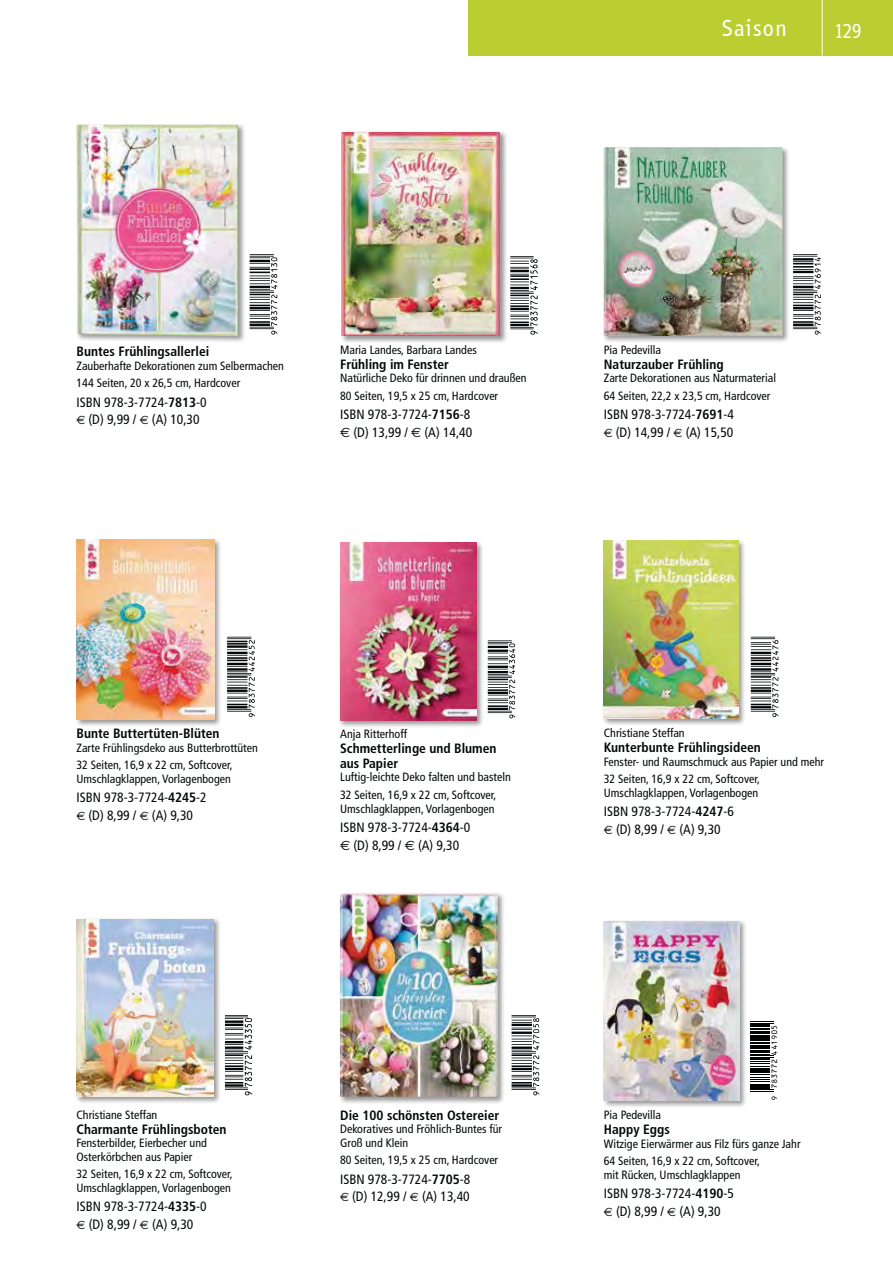
<style>
.page{position:relative;width:893px;height:1263px;background:#fff}
.page>*{position:absolute;margin:0;border:0;box-sizing:border-box;transform-origin:0 0}
.t1{font:24px "Info";letter-spacing:.05em;color:#fff}
.t2{font:21px "Info";color:#fff}
.t3{font:condensed 13.5px/17.7px "Frutiger";color:#040809}
.t4{font:700 condensed 13.5px/15px "Frutiger";color:#040809}
.t5{font:condensed 12px/17.7px "Frutiger";color:#040809}
.s1{font-weight:700}
.s2{font-family:"Euro Sans";font-stretch:normal;font-size:12px}
.s3{font-family:"Euro Sans";font-stretch:normal}
</style>
<div class="page">
<div style="left:469px;top:0;width:423px;height:56px;background:#bace32"></div>
<svg style="left:249px;top:254px;width:28px;height:81px"></svg>
<img style="left:76px;top:124px;width:169px;height:218px">
<img style="left:77px;top:125px;width:161px;height:211px">
<svg style="left:793px;top:254px;width:27px;height:81px"></svg>
<img style="left:603px;top:147px;width:186px;height:195px">
<img style="left:604px;top:147px;width:178px;height:189px">
<svg style="left:750px;top:637px;width:28px;height:80px"></svg>
<img style="left:603px;top:540px;width:142px;height:185px">
<img style="left:604px;top:541px;width:134px;height:178px">
<svg style="left:227px;top:637px;width:28px;height:80px"></svg>
<img style="left:76px;top:539px;width:144px;height:187px">
<img style="left:77px;top:540px;width:137px;height:180px">
<img style="left:603px;top:920px;width:143px;height:187px">
<img style="left:604px;top:921px;width:135px;height:180px">
<img style="left:76px;top:918px;width:144px;height:185px">
<img style="left:77px;top:919px;width:137px;height:178px">
<svg style="left:225px;top:1015px;width:27px;height:80px"></svg>
<svg style="left:511px;top:1015px;width:28px;height:80px"></svg>
<img style="left:340px;top:893px;width:164px;height:210px">
<img style="left:340px;top:894px;width:157px;height:203px">
<svg style="left:510px;top:256px;width:27px;height:79px"></svg>
<img style="left:341px;top:131px;width:166px;height:212px">
<img style="left:341px;top:132px;width:159px;height:204px">
<img style="left:339px;top:542px;width:144px;height:185px">
<img style="left:340px;top:542px;width:136px;height:178px">
<svg style="left:487px;top:640px;width:28px;height:78px"></svg>
<hr style="left:821px;top:0;width:1px;height:56px;background:#fff">
<svg style="left:750px;top:1021px;width:24px;height:71px"></svg>
<h1 class="t1" style="left:721px;top:14px;width:67px">Saison</h1>
<h2 class="t2" style="left:834px;top:19px;width:29px">129</h2>
<p class="t4" style="left:77px;top:345px;width:134px">Buntes Frühlingsallerlei</p>
<p class="t5" style="left:77px;top:358px;width:209px">Zauberhafte Dekorationen zum Selbermachen<br>144 Seiten, 20 x 26,5 cm, Hardcover</p>
<p class="t3" style="left:77px;top:394px;width:132px">ISBN 978-3-7724-<span class="s1">7813</span>-0 <span class="s2">€</span> (D) 9,99 / <span class="s2">€</span> (A) 10,30</p>
<p class="t5" style="left:340px;top:342px;width:138px">Maria Landes, Barbara Landes</p>
<p class="t4" style="left:340px;top:358px;width:110px">Frühling im Fenster</p>
<p class="t5" style="left:340px;top:370px;width:188px">Natürliche Deko für drinnen und draußen<br>80 Seiten, 19,5 x 25 cm, Hardcover</p>
<p class="t3" style="left:340px;top:407px;width:133px">ISBN 978-3-7724-<span class="s1">7156</span>-8 <span class="s3">€</span> (D) 13,99 / <span class="s3">€</span> (A) 14,40</p>
<p class="t5" style="left:604px;top:342px;width:59px">Pia Pedevilla</p>
<p class="t4" style="left:604px;top:358px;width:121px">Naturzauber Frühling</p>
<p class="t5" style="left:604px;top:370px;width:174px">Zarte Dekorationen aus Naturmaterial<br>64 Seiten, 22,2 x 23,5 cm, Hardcover</p>
<p class="t3" style="left:604px;top:407px;width:132px">ISBN 978-3-7724-<span class="s1">7691</span>-4 <span class="s2">€</span> (D) 14,99 / <span class="s2">€</span> (A) 15,50</p>
<p class="t4" style="left:77px;top:727px;width:145px">Bunte Buttertüten-Blüten</p>
<p class="t5" style="left:77px;top:740px;width:183px">Zarte Frühlingsdeko aus Butterbrottüten<br>32 Seiten, 16,9 x 22 cm, Softcover,</p>
<p class="t5" style="left:77px;top:771px;width:156px">Umschlagklappen, Vorlagenbogen</p>
<p class="t3" style="left:77px;top:790px;width:132px">ISBN 978-3-7724-<span class="s1">4245</span>-2 <span class="s2">€</span> (D) 8,99 / <span class="s2">€</span> (A) 9,30</p>
<p class="t5" style="left:340px;top:726px;width:68px">Anja Ritterhoff</p>
<p class="t4" style="left:340px;top:742px;width:158px">Schmetterlinge und Blumen aus Papier</p>
<p class="t5" style="left:340px;top:769px;width:172px">Luftig-leichte Deko falten und basteln<br>32 Seiten, 16,9 x 22 cm, Softcover,</p>
<p class="t5" style="left:340px;top:800px;width:156px">Umschlagklappen, Vorlagenbogen</p>
<p class="t3" style="left:340px;top:819px;width:132px">ISBN 978-3-7724-<span class="s1">4364</span>-0 <span class="s3">€</span> (D) 8,99 / <span class="s3">€</span> (A) 9,30</p>
<p class="t5" style="left:604px;top:725px;width:82px">Christiane Steffan</p>
<p class="t4" style="left:604px;top:741px;width:158px">Kunterbunte Frühlingsideen</p>
<p class="t5" style="left:604px;top:754px;width:222px">Fenster- und Raumschmuck aus Papier und mehr<br>32 Seiten, 16,9 x 22 cm, Softcover,</p>
<p class="t5" style="left:604px;top:785px;width:156px">Umschlagklappen, Vorlagenbogen</p>
<p class="t3" style="left:604px;top:804px;width:132px">ISBN 978-3-7724-<span class="s1">4247</span>-6 <span class="s2">€</span> (D) 8,99 / <span class="s2">€</span> (A) 9,30</p>
<p class="t5" style="left:77px;top:1106px;width:82px">Christiane Steffan</p>
<p class="t4" style="left:77px;top:1122px;width:152px">Charmante Frühlingsboten</p>
<p class="t5" style="left:77px;top:1137px;width:132px;line-height:13.5px">Fensterbilder, Eierbecher und<br>Osterkörbchen aus Papier</p>
<p class="t5" style="left:77px;top:1168px;width:157px;line-height:13.5px">32 Seiten, 16,9 x 22 cm, Softcover,<br>Umschlagklappen, Vorlagenbogen</p>
<p class="t3" style="left:77px;top:1199px;width:132px">ISBN 978-3-7724-<span class="s1">4335</span>-0 <span class="s2">€</span> (D) 8,99 / <span class="s2">€</span> (A) 9,30</p>
<p class="t4" style="left:340px;top:1109px;width:160px">Die 100 schönsten Ostereier</p>
<p class="t5" style="left:340px;top:1123px;width:163px;line-height:13.5px">Dekoratives und Fröhlich-Buntes für<br>Groß und Klein</p>
<p class="t5" style="left:340px;top:1152px;width:159px">80 Seiten, 19,5 x 25 cm, Hardcover</p>
<p class="t3" style="left:340px;top:1171px;width:132px">ISBN 978-3-7724-<span class="s1">7705</span>-8 <span class="s2">€</span> (D) 12,99 / <span class="s2">€</span> (A) 13,40</p>
<p class="t5" style="left:604px;top:1107px;width:59px">Pia Pedevilla</p>
<p class="t4" style="left:604px;top:1123px;width:67px">Happy Eggs</p>
<p class="t5" style="left:604px;top:1136px;width:198px">Witzige Eierwärmer aus Filz fürs ganze Jahr<br>64 Seiten, 16,9 x 22 cm, Softcover,</p>
<p class="t5" style="left:604px;top:1167px;width:138px">mit Rücken, Umschlagklappen</p>
<p class="t3" style="left:604px;top:1186px;width:132px">ISBN 978-3-7724-<span class="s1">4190</span>-5 <span class="s2">€</span> (D) 8,99 / <span class="s2">€</span> (A) 9,30</p>
</div>
